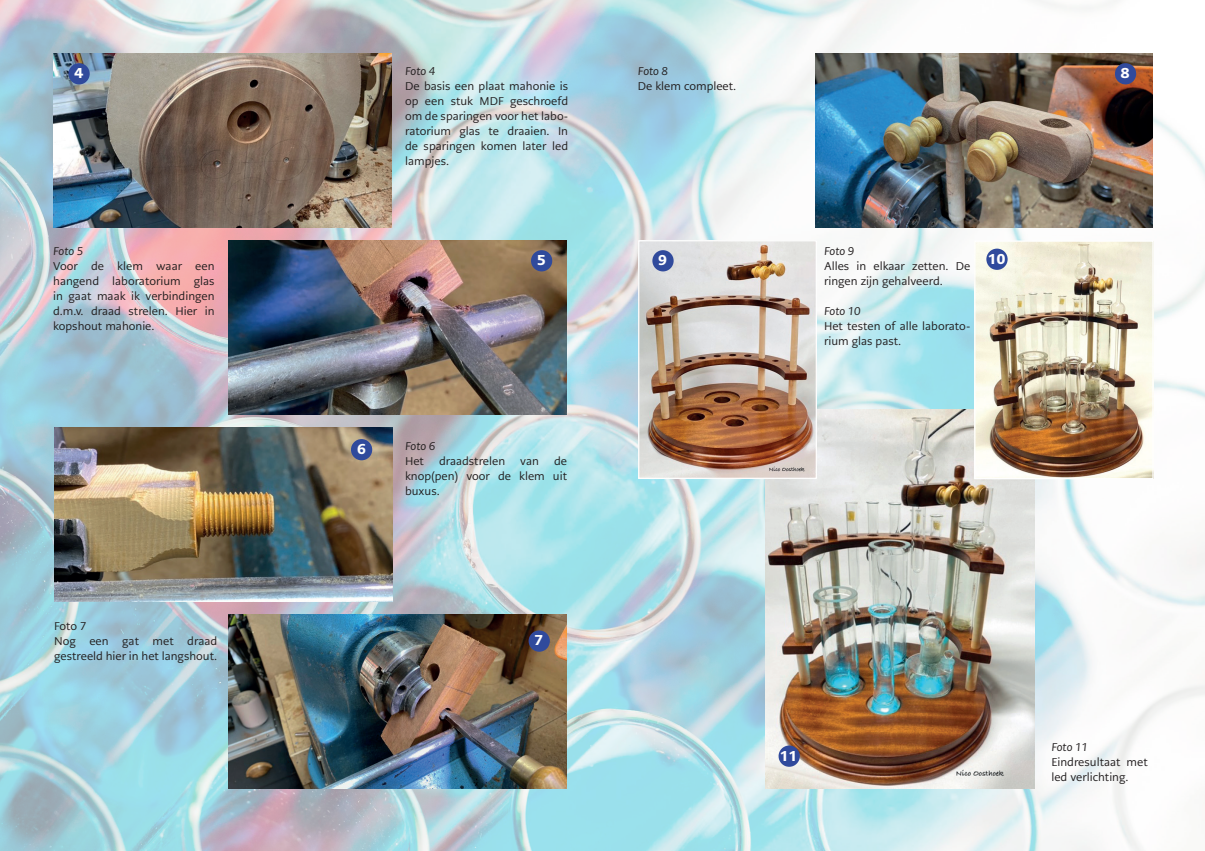
<style>
.page{position:relative;width:1205px;height:851px;background:#fff}
.page>*{position:absolute;margin:0;border:0;box-sizing:border-box;transform-origin:0 0}
.t1{font:900 14.25px "PMN Caecilia Sans Text";color:#fff}
.t2{font:11.25px/15px "PMN Caecilia Sans Text";color:#231f20}
.t3{font:italic 11.25px "PMN Caecilia Sans Text";letter-spacing:-.005em;color:#231f20}
</style>
<div class="page">
<img style="left:0;top:0;width:1205px;height:850px">
<img style="left:766px;top:409px;width:268px;height:379px">
<img style="left:54px;top:54px;width:337px;height:173px">
<img style="left:815px;top:53px;width:338px;height:174px">
<img style="left:229px;top:241px;width:337px;height:173px">
<img style="left:640px;top:242px;width:175px;height:235px">
<div style="left:638px;top:240px;width:179px;height:239px;border:1px solid #fff"></div>
<img style="left:55px;top:428px;width:337px;height:173px">
<img style="left:976px;top:242px;width:175px;height:235px">
<div style="left:974px;top:240px;width:179px;height:239px;border:1px solid #fff"></div>
<img style="left:229px;top:614px;width:337px;height:174px">
<div style="left:68px;top:63px;width:22px;height:21px;background:#304a9c;border-radius:50%"></div>
<div style="left:531px;top:250px;width:21px;height:21px;background:#304a9c;border-radius:50%"></div>
<div style="left:1115px;top:63px;width:21px;height:21px;background:#304a9c;border-radius:50%"></div>
<div style="left:652px;top:250px;width:21px;height:21px;background:#304a9c;border-radius:50%"></div>
<div style="left:986px;top:248px;width:21px;height:22px;background:#304a9c;border-radius:50%"></div>
<div style="left:778px;top:745px;width:22px;height:21px;background:#304a9c;border-radius:50%"></div>
<div style="left:351px;top:439px;width:21px;height:21px;background:#304a9c;border-radius:50%"></div>
<div style="left:528px;top:630px;width:22px;height:21px;background:#304a9c;border-radius:50%"></div>
<p class="t1" style="left:74px;top:63px;width:10px">4</p>
<p class="t3" style="left:53px;top:244px;width:32px">Foto 5</p>
<p class="t2" style="left:53px;top:258px;width:163px;text-align:justify">Voor de klem waar een hangend laboratorium glas in gaat maak ik verbindingen d.m.v. draad strelen. Hier in kopshout mahonie.</p>
<p class="t2" style="left:54px;top:618px;width:164px">Foto 7<br>Nog een gat met draad gestreeld hier in het langshout.</p>
<p class="t3" style="left:405px;top:64px;width:32px">Foto 4</p>
<p class="t2" style="left:405px;top:78px;width:165px;text-align:justify">De basis een plaat mahonie is op een stuk MDF geschroefd om de sparingen voor het labo&shy;ratorium glas te draaien. In de sparingen komen later led lampjes.</p>
<p class="t1" style="left:537px;top:250px;width:10px">5</p>
<p class="t1" style="left:357px;top:439px;width:10px">6</p>
<p class="t3" style="left:405px;top:439px;width:32px">Foto 6</p>
<p class="t2" style="left:405px;top:453px;width:20px">Het</p>
<p class="t2" style="left:439px;top:453px;width:68px">draadstrelen</p>
<p class="t2" style="left:520px;top:453px;width:20px">van</p>
<p class="t2" style="left:405px;top:453px;width:163px;text-align:justify;text-indent:149px">de knop(pen) voor de klem uit buxus.</p>
<p class="t1" style="left:535px;top:630px;width:10px">7</p>
<p class="t3" style="left:638px;top:64px;width:32px">Foto 8</p>
<p class="t2" style="left:638px;top:78px;width:100px">De klem compleet.</p>
<p class="t3" style="left:824px;top:244px;width:32px">Foto 9</p>
<p class="t2" style="left:824px;top:258px;width:148px">Alles in elkaar zetten. De ringen zijn gehalveerd.</p>
<p class="t3" style="left:824px;top:304px;width:38px">Foto 10</p>
<p class="t2" style="left:824px;top:318px;width:148px">Het testen of alle laborato&shy;rium glas past.</p>
<p class="t1" style="left:658px;top:250px;width:10px">9</p>
<p class="t1" style="left:988px;top:249px;width:19px">10</p>
<p class="t1" style="left:1121px;top:63px;width:10px">8</p>
<p class="t1" style="left:780px;top:745px;width:19px">11</p>
<p class="t3" style="left:1051px;top:739px;width:38px">Foto 11</p>
<p class="t2" style="left:1051px;top:753px;width:98px">Eindresultaat met led verlichting.</p>
</div>
